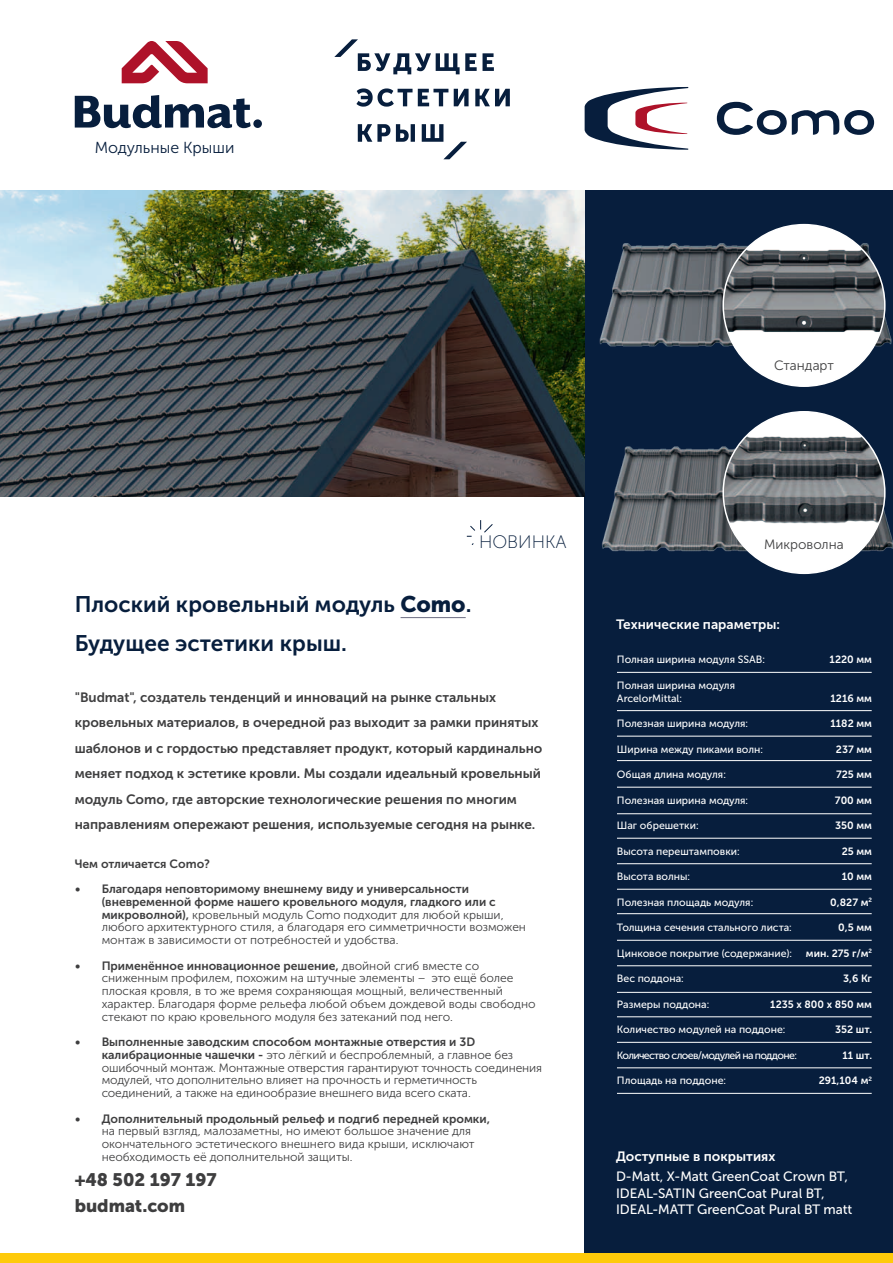
<style>
.page{position:relative;width:893px;height:1263px;background:#fff}
.page>*{position:absolute;margin:0;border:0;box-sizing:border-box;transform-origin:0 0}
.t1{font:22.5px/38.2px "Museo Sans Cyrl 700";color:#071e3d}
.t2{font:18px "Museo Sans Cyrl 900";color:#3e3e3f}
.t3{font:18px "Museo Sans Cyrl 100";color:#071e3d}
.t4{font:15.9px "Museo Sans Cyrl 300";color:#071e3d}
.t5{font:13.5px/25.5px "Museo Sans Cyrl 700";color:#3e3e3f}
.t6{font:13.5px/16.2px "Museo Sans Cyrl 500";color:#fff}
.t7{font:13.5px "Museo Sans Cyrl 700";color:#fff}
.t8{font:13.5px "Museo Sans Cyrl 300";color:#3e3e3f}
.t9{font:12px/12.8px "Museo Sans Cyrl 300";color:#3e3e3f}
.t10{font:12px "Museo Sans Cyrl 700";color:#3e3e3f}
.t11{font:10.5px/12.8px "Museo Sans Cyrl 500";color:#fff}
.t12{font:10.5px "Museo Sans Cyrl 700";color:#fff}
.t13{font:10.5px "Museo Sans Cyrl 500";letter-spacing:-.06em;color:#fff}
.s1{font-family:"Museo Sans Cyrl 900"}
.s2{font-family:"Museo Sans Cyrl 700"}
</style>
<div class="page">
<div style="left:585px;top:190px;width:308px;height:1073px;background:#071e3d"></div>
<img style="left:599px;top:223px;width:293px;height:124px">
<img style="left:602px;top:446px;width:291px;height:129px">
<div style="left:0;top:1253px;width:893px;height:10px;background:#feca0a"></div>
<img style="left:0;top:190px;width:585px;height:306px">
<hr style="left:617px;top:672px;width:255px;height:1px;background:#fff">
<hr style="left:617px;top:710px;width:255px;height:1px;background:#fff">
<hr style="left:617px;top:736px;width:255px;height:1px;background:#fff">
<hr style="left:617px;top:760px;width:255px;height:1px;background:#fff">
<hr style="left:617px;top:787px;width:255px;height:1px;background:#fff">
<hr style="left:617px;top:813px;width:255px;height:1px;background:#fff">
<hr style="left:617px;top:838px;width:255px;height:1px;background:#fff">
<hr style="left:617px;top:863px;width:255px;height:1px;background:#fff">
<hr style="left:617px;top:889px;width:255px;height:1px;background:#fff">
<hr style="left:617px;top:913px;width:255px;height:1px;background:#fff">
<hr style="left:617px;top:940px;width:255px;height:1px;background:#fff">
<hr style="left:617px;top:965px;width:255px;height:1px;background:#fff">
<hr style="left:617px;top:992px;width:255px;height:1px;background:#fff">
<hr style="left:617px;top:1016px;width:255px;height:1px;background:#fff">
<hr style="left:617px;top:1042px;width:255px;height:1px;background:#fff">
<hr style="left:617px;top:1067px;width:255px;height:1px;background:#fff">
<hr style="left:617px;top:1093px;width:255px;height:1px;background:#fff">
<img style="left:723px;top:225px;width:162px;height:151px">
<img style="left:723px;top:412px;width:162px;height:151px">
<svg style="left:585px;top:87px;width:103px;height:63px"></svg>
<svg style="left:717px;top:102px;width:157px;height:33px"></svg>
<svg style="left:122px;top:41px;width:86px;height:42px"></svg>
<svg style="left:75px;top:95px;width:176px;height:33px"></svg>
<div style="left:253px;top:119px;width:9px;height:9px;background:#071e3d;border-radius:50%"></div>
<svg style="left:467px;top:520px;width:26px;height:25px"></svg>
<hr style="left:401px;top:617px;width:65px;height:1px;background:#6c6e83">
<svg style="left:356px;top:88px;width:92px;height:19px"></svg>
<svg style="left:454px;top:89px;width:15px;height:17px"></svg>
<svg style="left:475px;top:89px;width:35px;height:17px"></svg>
<svg style="left:358px;top:124px;width:32px;height:18px"></svg>
<svg style="left:396px;top:124px;width:19px;height:18px"></svg>
<svg style="left:334px;top:39px;width:160px;height:35px"></svg>
<svg style="left:422px;top:124px;width:45px;height:35px"></svg>
<p class="t4" style="left:95px;top:139px;width:141px">Модульные Крыши</p>
<p class="t8" style="left:774px;top:358px;width:61px">Стандарт</p>
<p class="t3" style="left:479px;top:533px;width:89px">НОВИНКА</p>
<p class="t8" style="left:764px;top:537px;width:81px">Микроволна</p>
<p class="t1" style="left:75px;top:585px;width:398px">Плоский кровельный модуль <span class="s1">Como</span>.<br>Будущее эстетики крыш.</p>
<p class="t5" style="left:75px;top:684px;width:469px">"Budmat", создатель тенденций и инноваций на рынке стальных кровельных материалов, в очередной раз выходит за рамки принятых шаблонов и с гордостью представляет продукт, который кардинально меняет подход к эстетике кровли. Мы создали идеальный кровельный модуль Como, где авторские технологические решения по многим направлениям опережают решения, используемые сегодня на рынке.</p>
<p class="t10" style="left:75px;top:857px;width:137px">Чем отличается Como?</p>
<p class="t9" style="left:102px;top:883px;width:426px;text-indent:-27px"><span class="s2">• Благодаря неповторимому внешнему виду и универсальности (вневременной форме нашего кровельного модуля, гладкого или с микроволной),</span> кровельный модуль Como подходит для любой крыши, любого архитектурного стиля, а благодаря его симметричности возможен монтаж в зависимости от потребностей и удобства.</p>
<p class="t9" style="left:102px;top:959px;width:435px;text-indent:-27px"><span class="s2">• Применённое инновационное решение,</span> двойной сгиб вместе со сниженным профилем, похожим на штучные элементы – это ещё более плоская кровля, в то же время сохраняющая мощный, величественный характер. Благодаря форме рельефа любой объем дождевой воды свободно стекают по краю кровельного модуля без затеканий под него.</p>
<p class="t9" style="left:102px;top:1036px;width:442px;text-indent:-27px"><span class="s2">• Выполненные заводским способом монтажные отверстия и 3D калибрационные чашечки -</span> это лёгкий и беспроблемный, а главное без ошибочный монтаж. Монтажные отверстия гарантируют точность соединения модулей, что дополнительно влияет на прочность и герметичность соединений, а также на единообразие внешнего вида всего ската.</p>
<p class="t9" style="left:102px;top:1112px;width:390px;text-indent:-27px"><span class="s2">• Дополнительный продольный рельеф и подгиб передней кромки, </span>на первый взгляд, малозаметны, но имеют большое значение для окончательного эстетического внешнего вида крыши, исключают необходимость её дополнительной защиты.</p>
<p class="t2" style="left:75px;top:1170px;width:143px">+48 502 197 197</p>
<p class="t2" style="left:75px;top:1195px;width:112px">budmat.com</p>
<p class="t7" style="left:616px;top:617px;width:165px">Технические параметры:</p>
<p class="t12" style="left:830px;top:654px;width:44px">1220 мм</p>
<p class="t12" style="left:830px;top:692px;width:43px">1216 мм</p>
<p class="t12" style="left:830px;top:718px;width:43px">1182 мм</p>
<p class="t12" style="left:836px;top:743px;width:38px">237 мм</p>
<p class="t12" style="left:836px;top:769px;width:38px">725 мм</p>
<p class="t12" style="left:835px;top:794px;width:39px">700 мм</p>
<p class="t12" style="left:835px;top:820px;width:38px">350 мм</p>
<p class="t12" style="left:842px;top:845px;width:32px">25 мм</p>
<p class="t12" style="left:842px;top:871px;width:32px">10 мм</p>
<p class="t12" style="left:830px;top:896px;width:43px">0,827 м<sup>2</sup></p>
<p class="t12" style="left:838px;top:922px;width:35px">0,5 мм</p>
<p class="t12" style="left:806px;top:947px;width:68px">мин. 275 г/м<sup>2</sup></p>
<p class="t12" style="left:843px;top:973px;width:30px">3,6 Кг</p>
<p class="t12" style="left:770px;top:998px;width:103px">1235 x 800 x 850 мм</p>
<p class="t12" style="left:835px;top:1024px;width:38px">352 шт.</p>
<p class="t12" style="left:842px;top:1049px;width:31px">11 шт.</p>
<p class="t12" style="left:819px;top:1075px;width:55px">291,104 м<sup>2</sup></p>
<p class="t11" style="left:617px;top:653px;width:149px">Полная ширина модуля SSAB:</p>
<p class="t11" style="left:617px;top:679px;width:120px">Полная ширина модуля<br>ArcelorMittal:</p>
<p class="t11" style="left:617px;top:717px;width:133px">Полезная ширина модуля:</p>
<p class="t11" style="left:617px;top:743px;width:148px">Ширина между пиками волн:</p>
<p class="t11" style="left:617px;top:768px;width:110px">Общая длина модуля:</p>
<p class="t11" style="left:617px;top:794px;width:133px">Полезная ширина модуля:</p>
<p class="t11" style="left:617px;top:819px;width:83px">Шаг обрешетки:</p>
<p class="t11" style="left:617px;top:845px;width:124px">Высота перештамповки:</p>
<p class="t11" style="left:617px;top:870px;width:75px">Высота волны:</p>
<p class="t11" style="left:617px;top:896px;width:138px">Полезная площадь модуля:</p>
<p class="t11" style="left:617px;top:921px;width:176px">Толщина сечения стального листа:</p>
<p class="t11" style="left:617px;top:947px;width:177px">Цинковое покрытие (содержание):</p>
<p class="t11" style="left:617px;top:972px;width:68px">Вес поддона:</p>
<p class="t11" style="left:617px;top:998px;width:94px">Размеры поддона:</p>
<p class="t11" style="left:617px;top:1023px;width:170px">Количество модулей на поддоне:</p>
<p class="t13" style="left:617px;top:1049px;width:181px">Количество слоев/модулей на поддоне:</p>
<p class="t11" style="left:617px;top:1074px;width:111px">Площадь на поддоне:</p>
<p class="t7" style="left:616px;top:1149px;width:161px">Доступные в покрытиях</p>
<p class="t6" style="left:616px;top:1169px;width:238px">D-Matt, X-Matt GreenCoat Crown BT,<br>IDEAL-SATIN GreenCoat Pural BT,<br>IDEAL-MATT GreenCoat Pural BT matt</p>
</div>
